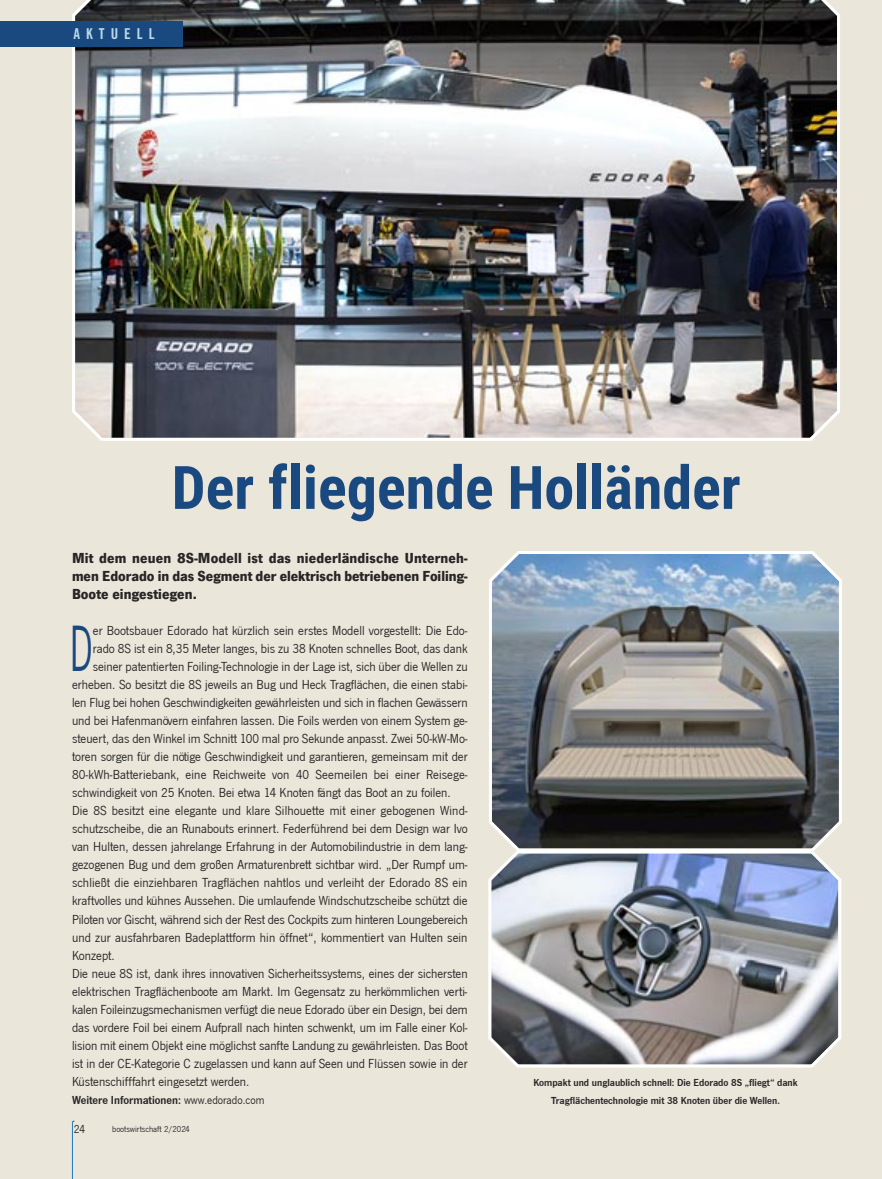
<style>
.page{position:relative;width:882px;height:1179px;background:#ebe6da}
.page>*{position:absolute;margin:0;border:0;box-sizing:border-box;transform-origin:0 0}
.t1{font:67.5px "News Got T";color:#1a497f;scale:.6 1}
.t2{font:700 60px "Roboto Condensed";color:#1a497f}
.t3{font:700 15px/18px "News Got T";letter-spacing:-.005em;color:#272526;text-align:justify}
.t4{font:15px "Trade Gothic Bold Cond Twenty";letter-spacing:.4em;color:#bad8eb}
.t5{font:13.5px/18px "News Got T";color:#272526;text-align:justify}
.t6{font:600 12px "News Got T";color:#272526}
.t7{font:12px "News Got T";color:#272526}
.t8{font:600 10.5px "News Got T";color:#272526}
.t9{font:9px "News Got T";color:#272526}
.s1{font-weight:400}
</style>
<div class="page">
<img style="left:72px;top:0;width:768px;height:441px">
<div style="left:0;top:21px;width:183px;height:26px;background:#1a497f"></div>
<hr style="left:72px;top:1121px;width:1px;height:58px;background:#187cbb">
<img style="left:489px;top:551px;width:353px;height:299px">
<img style="left:488px;top:850px;width:353px;height:217px">
<p class="t4" style="left:74px;top:28px;width:82px">AKTUELL</p>
<p class="t2" style="left:172px;top:453px;width:570px">Der fliegende Holländer</p>
<p class="t3" style="left:72px;top:548px;width:397px">Mit dem neuen 8S-Modell ist das niederländische Unterneh&shy;men Edorado in das Segment der elektrisch betriebenen Foiling-Boote eingestiegen.</p>
<p class="t5" style="left:93px;top:621px;width:376px">er Bootsbauer Edorado hat kürzlich sein erstes Modell vorgestellt: Die Edo-</p>
<p class="t5" style="left:93px;top:639px;width:376px">rado 8S ist ein 8,35 Meter langes, bis zu 38 Knoten schnelles Boot, das dank</p>
<p class="t5" style="left:93px;top:657px;width:376px">seiner patentierten Foiling-Technologie in der Lage ist, sich über die Wellen zu</p>
<p class="t5" style="left:72px;top:675px;width:397px">erheben. So besitzt die 8S jeweils an Bug und Heck Tragflächen, die einen stabi-</p>
<p class="t5" style="left:72px;top:693px;width:397px">len Flug bei hohen Geschwindigkeiten gewährleisten und sich in flachen Gewässern</p>
<p class="t5" style="left:72px;top:711px;width:397px">und bei Hafenmanövern einfahren lassen. Die Foils werden von einem System ge-</p>
<p class="t5" style="left:72px;top:729px;width:397px">steuert, das den Winkel im Schnitt 100 mal pro Sekunde anpasst. Zwei 50-kW-Mo-</p>
<p class="t5" style="left:72px;top:747px;width:397px">toren sorgen für die nötige Geschwindigkeit und garantieren, gemeinsam mit der</p>
<p class="t5" style="left:72px;top:765px;width:397px">80-kWh-Batteriebank, eine Reichweite von 40 Seemeilen bei einer Reisege-</p>
<p class="t5" style="left:72px;top:783px;width:380px">schwindigkeit von 25 Knoten. Bei etwa 14 Knoten fängt das Boot an zu foilen.</p>
<p class="t5" style="left:72px;top:801px;width:397px">Die 8S besitzt eine elegante und klare Silhouette mit einer gebogenen Wind&shy;schutzscheibe, die an Runabouts erinnert. Federführend bei dem Design war Ivo van Hulten, dessen jahrelange Erfahrung in der Automobilindustrie in dem lang&shy;gezogenen Bug und dem großen Armaturenbrett sichtbar wird. „Der Rumpf um&shy;schließt die einziehbaren Tragflächen nahtlos und verleiht der Edorado 8S ein kraftvolles und kühnes Aussehen. Die umlaufende Windschutzscheibe schützt die Piloten vor Gischt, während sich der Rest des Cockpits zum hinteren Loungebereich und zur ausfahrbaren Badeplattform hin öffnet“, kommentiert van Hulten sein Konzept.</p>
<p class="t5" style="left:72px;top:963px;width:397px">Die neue 8S ist, dank ihres innovativen Sicherheitssystems, eines der sichersten elektrischen Tragflächenboote am Markt. Im Gegensatz zu herkömmlichen verti&shy;kalen Foileinzugsmechanismen verfügt die neue Edorado über ein Design, bei dem das vordere Foil bei einem Aufprall nach hinten schwenkt, um im Falle einer Kol&shy;lision mit einem Objekt eine möglichst sanfte Landung zu gewährleisten. Das Boot ist in der CE-Kategorie C zugelassen und kann auf Seen und Flüssen sowie in der Küstenschifffahrt eingesetzt werden.</p>
<p class="t6" style="left:72px;top:1091px;width:194px">Weitere Informationen: <span class="s1">www.edorado.com</span></p>
<p class="t5" style="left:72px;top:1107px;width:5px">.</p>
<p class="t1" style="left:70px;top:603px;width:40px">D</p>
<p class="t8" style="left:533px;top:1075px;width:266px">Kompakt und unglaublich schnell: Die Edorado 8S „fliegt“ dank</p>
<p class="t8" style="left:551px;top:1093px;width:230px">Tragflächentechnologie mit 38 Knoten über die Wellen.</p>
<p class="t7" style="left:74px;top:1120px;width:13px">24</p>
<p class="t9" style="left:112px;top:1123px;width:79px">bootswirtschaft 2/2024</p>
</div>
